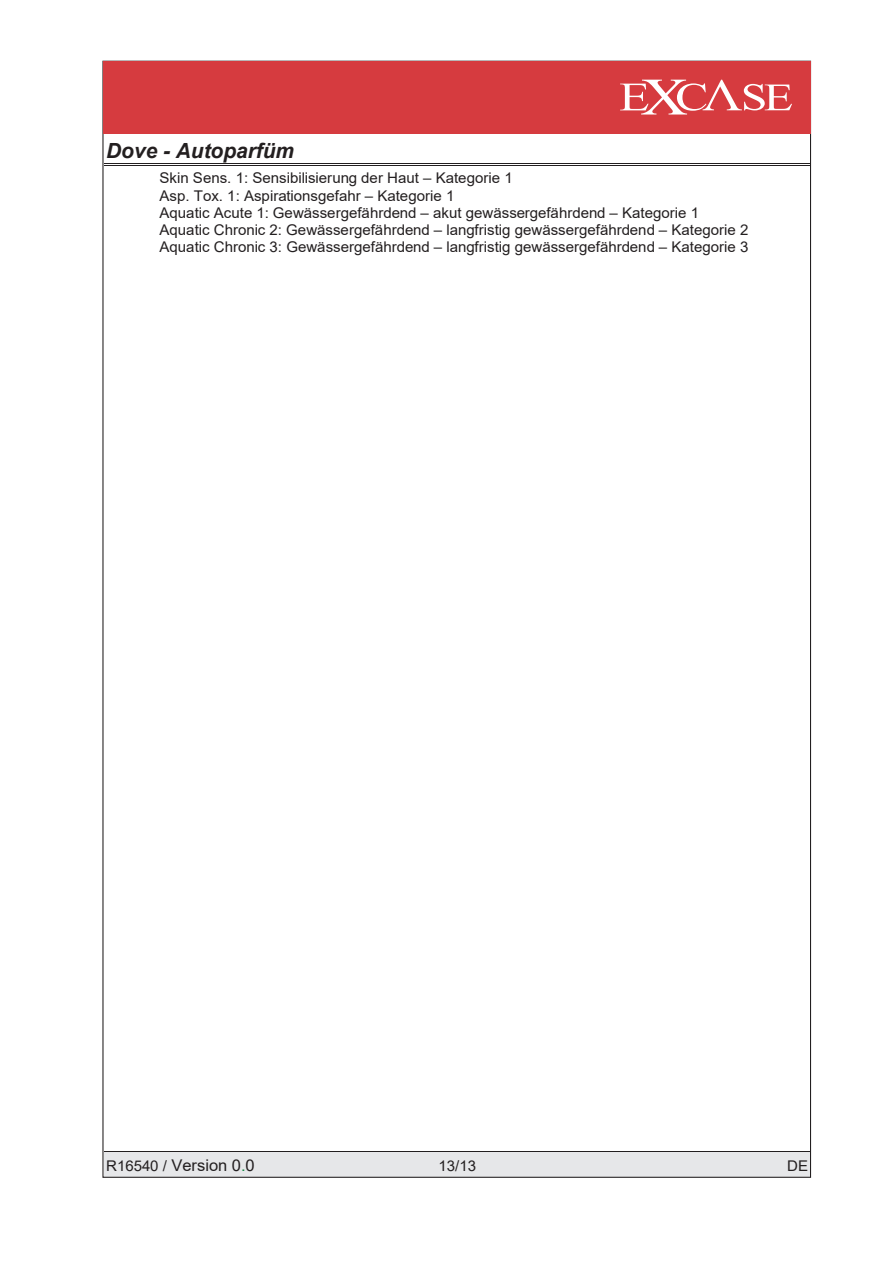
<style>
.page{position:relative;width:893px;height:1263px;background:#fff}
.page>*{position:absolute;margin:0;border:0;box-sizing:border-box;transform-origin:0 0}
.t1{font:italic 700 20.85px "Arial";color:#231f20}
.t2{font:16.2px "Arial";color:#231f20}
.t3{font:14.7px/17.2px "Arial";color:#231f20}
.s1{font-size:14.7px}
.s2{color:#118641}
</style>
<div class="page">
<hr style="left:104px;top:165px;width:706px;height:1px;background:#231f20">
<hr style="left:104px;top:163px;width:706px;height:1px;background:#231f20">
<div style="left:104px;top:1152px;width:706px;height:24px;background:#e6e7e9"></div>
<hr style="left:104px;top:1151px;width:706px;height:1px;background:#231f20">
<div style="left:103px;top:61px;width:707px;height:72px;background:#d63b3f"></div>
<svg style="left:620px;top:80px;width:172px;height:34px"></svg>
<h1 class="t1" style="left:106px;top:137px;width:189px">Dove - Autoparfüm</h1>
<p class="t3" style="left:159px;top:169px;width:590px">Skin Sens. 1: Sensibilisierung der Haut – Kategorie 1<br>Asp. Tox. 1: Aspirationsgefahr – Kategorie 1<br>Aquatic Acute 1: Gewässergefährdend – akut gewässergefährdend – Kategorie 1<br>Aquatic Chronic 2: Gewässergefährdend – langfristig gewässergefährdend – Kategorie 2<br>Aquatic Chronic 3: Gewässergefährdend – langfristig gewässergefährdend – Kategorie 3</p>
<p class="t2" style="left:106px;top:1154px;width:150px"><span class="s1">R16540 /</span> Version 0<span class="s2">.</span>0</p>
<p class="t3" style="left:438px;top:1156px;width:39px">13/13</p>
<p class="t3" style="left:787px;top:1156px;width:22px">DE</p>
</div>
